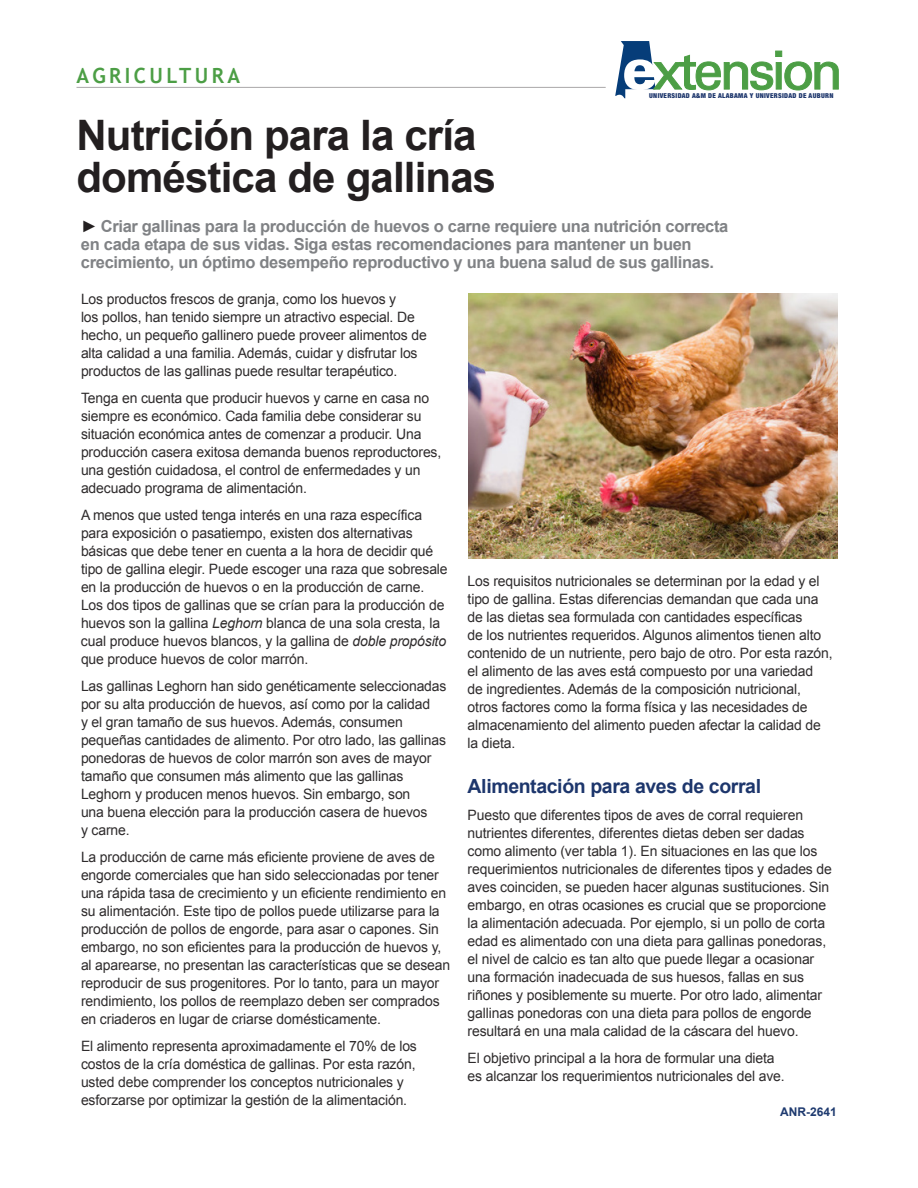
<style>
.page{position:relative;width:918px;height:1188px;background:#fff}
.page>*{position:absolute;margin:0;border:0;box-sizing:border-box;transform-origin:0 0}
.t1{font:700 42px/42px "Arial";letter-spacing:-.02em;color:#231f20}
.t2{font:700 21px "Trebuchet MS";letter-spacing:.17em;color:#4c9e45;scale:.95 1}
.t3{font:700 19.5px "Arial";letter-spacing:-.02em;color:#1d366c}
.t4{font:700 16.5px/18px "Arial";letter-spacing:-.02em;color:#808285}
.t5{font:14.25px/18px "Arial";letter-spacing:-.01em;color:#2e2b2c}
.t6{font:700 12px "Arial";color:#1f3b70}
.t7{font:900 condensed 6.75px "Helvetica Neue LT Std";letter-spacing:.045em;color:#1d366c}
.s1{color:#231f20}
.s2{font-style:italic}
</style>
<div class="page">
<svg style="left:615px;top:41px;width:224px;height:57px"></svg>
<hr style="left:76px;top:87px;width:530px;height:1px;background:#231f20">
<img style="left:468px;top:294px;width:369px;height:264px">
<h2 class="t2" style="left:76px;top:62px;width:174px">AGRICULTURA</h2>
<h1 class="t1" style="left:76px;top:116px;width:421px">Nutrición para la cría doméstica de gallinas</h1>
<p class="t7" style="left:649px;top:92px;width:186px">UNIVERSIDAD A&amp;M DE ALABAMA Y UNIVERSIDAD DE AUBURN</p>
<p class="t4" style="left:81px;top:217px;width:649px"><span class="s1">►</span> Criar gallinas para la producción de huevos o carne requiere una nutrición correcta en cada etapa de sus vidas. Siga estas recomendaciones para mantener un buen crecimiento, un óptimo desempeño reproductivo y una buena salud de sus gallinas.</p>
<p class="t5" style="left:81px;top:290px;width:347px">Los productos frescos de granja, como los huevos y<br>los pollos, han tenido siempre un atractivo especial. De hecho, un pequeño gallinero puede proveer alimentos de alta calidad a una familia. Además, cuidar y disfrutar los productos de las gallinas puede resultar terapéutico.</p>
<p class="t5" style="left:81px;top:389px;width:362px">Tenga en cuenta que producir huevos y carne en casa no siempre es económico. Cada familia debe considerar su situación económica antes de comenzar a producir. Una producción casera exitosa demanda buenos reproductores, una gestión cuidadosa, el control de enfermedades y un adecuado programa de alimentación.</p>
<p class="t5" style="left:81px;top:506px;width:368px">A menos que usted tenga interés en una raza específica para exposición o pasatiempo, existen dos alternativas básicas que debe tener en cuenta a la hora de decidir qué tipo de gallina elegir. Puede escoger una raza que sobresale en la producción de huevos o en la producción de carne.<br>Los dos tipos de gallinas que se crían para la producción de huevos son la gallina <span class="s2">Leghorn</span> blanca de una sola cresta, la cual produce huevos blancos, y la gallina de <span class="s2">doble propósito </span>que produce huevos de color marrón.</p>
<p class="t5" style="left:81px;top:677px;width:367px">Las gallinas Leghorn han sido genéticamente seleccionadas por su alta producción de huevos, así como por la calidad<br>y el gran tamaño de sus huevos. Además, consumen pequeñas cantidades de alimento. Por otro lado, las gallinas ponedoras de huevos de color marrón son aves de mayor tamaño que consumen más alimento que las gallinas Leghorn y producen menos huevos. Sin embargo, son<br>una buena elección para la producción casera de huevos<br>y carne.</p>
<p class="t5" style="left:81px;top:848px;width:371px">La producción de carne más eficiente proviene de aves de engorde comerciales que han sido seleccionadas por tener una rápida tasa de crecimiento y un eficiente rendimiento en su alimentación. Este tipo de pollos puede utilizarse para la producción de pollos de engorde, para asar o capones. Sin embargo, no son eficientes para la producción de huevos y, al aparearse, no presentan las características que se desean reproducir de sus progenitores. Por lo tanto, para un mayor rendimiento, los pollos de reemplazo deben ser comprados en criaderos en lugar de criarse domésticamente.</p>
<p class="t5" style="left:81px;top:1037px;width:337px">El alimento representa aproximadamente el 70% de los costos de la cría doméstica de gallinas. Por esta razón, usted debe comprender los conceptos nutricionales y esforzarse por optimizar la gestión de la alimentación.</p>
<p class="t5" style="left:468px;top:572px;width:367px">Los requisitos nutricionales se determinan por la edad y el tipo de gallina. Estas diferencias demandan que cada una de las dietas sea formulada con cantidades específicas<br>de los nutrientes requeridos. Algunos alimentos tienen alto contenido de un nutriente, pero bajo de otro. Por esta razón, el alimento de las aves está compuesto por una variedad<br>de ingredientes. Además de la composición nutricional, otros factores como la forma física y las necesidades de almacenamiento del alimento pueden afectar la calidad de la dieta.</p>
<h3 class="t3" style="left:468px;top:773px;width:295px">Alimentación para aves de corral</h3>
<p class="t5" style="left:468px;top:806px;width:366px">Puesto que diferentes tipos de aves de corral requieren nutrientes diferentes, diferentes dietas deben ser dadas como alimento (ver tabla 1). En situaciones en las que los requerimientos nutricionales de diferentes tipos y edades de aves coinciden, se pueden hacer algunas sustituciones. Sin embargo, en otras ocasiones es crucial que se proporcione la alimentación adecuada. Por ejemplo, si un pollo de corta edad es alimentado con una dieta para gallinas ponedoras, el nivel de calcio es tan alto que puede llegar a ocasionar una formación inadecuada de sus huesos, fallas en sus riñones y posiblemente su muerte. Por otro lado, alimentar gallinas ponedoras con una dieta para pollos de engorde resultará en una mala calidad de la cáscara del huevo.</p>
<p class="t5" style="left:468px;top:1049px;width:319px">El objetivo principal a la hora de formular una dieta es alcanzar los requerimientos nutricionales del ave.</p>
<p class="t6" style="left:780px;top:1104px;width:58px">ANR-2641</p>
</div>
